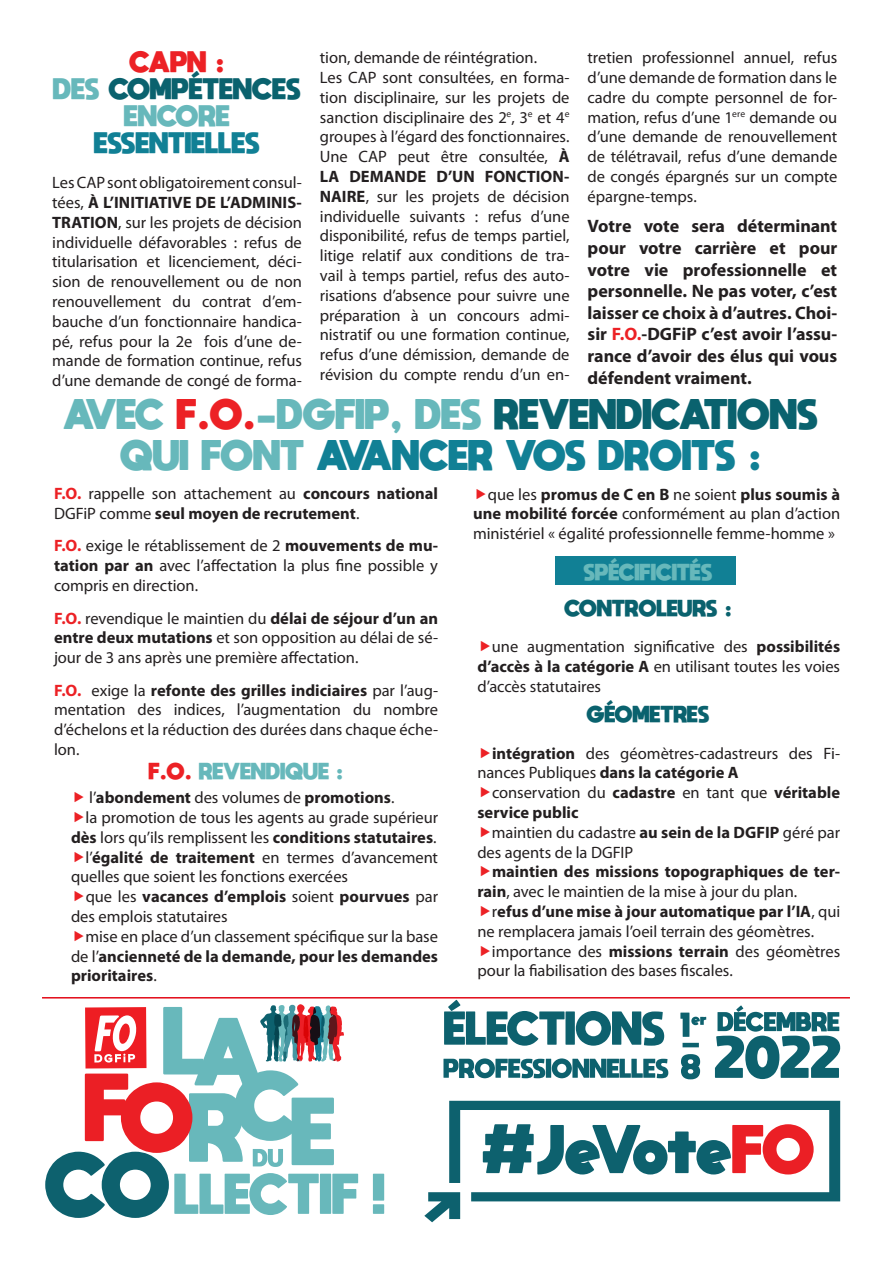
<style>
.page{position:relative;width:893px;height:1263px;background:#fff}
.page>*{position:absolute;margin:0;border:0;box-sizing:border-box;transform-origin:0 0}
.t1{font:800 30px "moon get";color:#67b8bb}
.t2{font:800 30px "moon get";color:#118095}
.t3{font:800 21px "moon get";color:#0a626e}
.t4{font:800 21px "moon get";color:#118095}
.t5{font:800 21px "moon get";color:#67b8bb}
.t6{font:800 21px "moon get";color:#ec2125}
.t7{font:700 18px/21.6px "Myriad Pro";letter-spacing:-.005em;color:#231f20;text-align:justify}
.t8{font:16.5px/19.8px "Myriad Pro";letter-spacing:-.005em;color:#231f20;text-align:justify}
.t9{font:700 16.5px/19.8px "Myriad Pro";color:#231f20}
.t10{font:800 16.5px "moon get";color:#67b8bb}
.t11{font:800 16.5px "moon get";color:#0a626e}
.s1{color:#67b8bb}
.s2{font-weight:700}
.s3{color:#ec2125}
.s4{color:#0a626e}
.s5{font-weight:400}
.s6{font-weight:700;color:#ec2125}
</style>
<div class="page">
<div style="left:555px;top:556px;width:181px;height:29px;background:#118095"></div>
<hr style="left:42px;top:997px;width:808px;height:1px;background:#e20a17">
<svg style="left:373px;top:1174px;width:11px;height:40px"></svg>
<svg style="left:45px;top:1004px;width:313px;height:214px"></svg>
<svg style="left:424px;top:1101px;width:416px;height:121px"></svg>
<svg style="left:444px;top:1000px;width:220px;height:46px"></svg>
<svg style="left:715px;top:1005px;width:125px;height:74px"></svg>
<svg style="left:680px;top:1012px;width:26px;height:25px"></svg>
<svg style="left:681px;top:1054px;width:19px;height:25px"></svg>
<hr style="left:682px;top:1043px;width:17px;height:4px;background:#0d616e">
<svg style="left:443px;top:1058px;width:225px;height:20px"></svg>
<p class="t6" style="left:129px;top:48px;width:97px">CAPN :</p>
<p class="t3" style="left:53px;top:75px;width:249px"><span class="s1">DES</span> COMPÉTENCES</p>
<p class="t5" style="left:124px;top:102px;width:107px">ENCORE</p>
<p class="t4" style="left:94px;top:129px;width:167px">ESSENTIELLES</p>
<p class="t8" style="left:52px;top:173px;width:251px">Les CAP sont obligatoirement consul&shy;tées, <span class="s2">À L’INITIATIVE DE L’ADMINIS-TRATION</span>, sur les projets de décision individuelle défavorables : refus de titularisation et licenciement, déci&shy;sion de renouvellement ou de non renouvellement du contrat d’em&shy;bauche d’un fonctionnaire handica&shy;pé, refus pour la 2e fois d’une de&shy;mande de formation continue, refus d’une demande de congé de forma-</p>
<p class="t8" style="left:320px;top:47px;width:219px">tion, demande de réintégration.</p>
<p class="t8" style="left:320px;top:67px;width:251px">Les CAP sont consultées, en forma&shy;tion disciplinaire, sur les projets de sanction disciplinaire des 2<sup>e</sup>, 3<sup>e</sup> et 4<sup>e </sup>groupes à l’égard des fonctionnaires.</p>
<p class="t8" style="left:320px;top:146px;width:251px">Une CAP peut être consultée, <span class="s2">À LA DEMANDE D’UN FONCTION-NAIRE</span>, sur les projets de décision individuelle suivants : refus d’une disponibilité, refus de temps partiel, litige relatif aux conditions de tra&shy;vail à temps partiel, refus des auto&shy;risations d’absence pour suivre une préparation à un concours admi&shy;nistratif ou une formation continue, refus d’une démission, demande de révision du compte rendu d’un en-</p>
<p class="t8" style="left:588px;top:47px;width:251px">tretien professionnel annuel, refus d’une demande de formation dans le cadre du compte personnel de for&shy;mation, refus d’une 1<sup>ere</sup> demande ou d’une demande de renouvellement de télétravail, refus d’une demande de congés épargnés sur un compte épargne-temps.</p>
<p class="t7" style="left:588px;top:215px;width:251px">Votre vote sera déterminant pour votre carrière et pour votre vie professionnelle et personnelle. Ne pas voter, c’est laisser ce choix à d’autres. Choi&shy;sir <span class="s3">F.O.</span>-DGFiP c’est avoir l’assu&shy;rance d’avoir des élus qui vous défendent vraiment.</p>
<p class="t1" style="left:64px;top:395px;width:756px">AVEC <span class="s3">F.O.</span>-DGFIP, DES <span class="s4">REVENDICATIONS</span></p>
<p class="t2" style="left:120px;top:436px;width:643px"><span class="s1">QUI FONT</span> AVANCER VOS DROITS :</p>
<p class="t9" style="left:54px;top:483px;width:386px"><span class="s3">F.O.</span> <span class="s5">rappelle son attachement au</span> concours national<br><span class="s5">DGFiP comme</span> seul moyen de recrutement<span class="s5">.</span></p>
<p class="t8" style="left:54px;top:536px;width:386px"><span class="s6">F.O.</span> exige le rétablissement de 2 <span class="s2">mouvements de mu&shy;tation par an</span> avec l’affectation la plus fine possible y compris en direction.</p>
<p class="t8" style="left:54px;top:608px;width:386px"><span class="s6">F.O.</span> revendique le maintien du <span class="s2">délai de séjour d’un an entre deux mutations</span> et son opposition au délai de sé&shy;jour de 3 ans après une première affectation.</p>
<p class="t8" style="left:54px;top:680px;width:386px"><span class="s6">F.O.</span> exige la <span class="s2">refonte des grilles indiciaires</span> par l’aug&shy;mentation des indices, l’augmentation du nombre d’échelons et la réduction des durées dans chaque éche&shy;lon.</p>
<p class="t10" style="left:149px;top:760px;width:196px"><span class="s3">F.O.</span> REVENDIQUE :</p>
<p class="t9" style="left:89px;top:787px;width:307px"><span class="s5">l’</span>abondement <span class="s5">des volumes de</span> promotions<span class="s5">.</span></p>
<p class="t8" style="left:71px;top:807px;width:369px;text-align:right">la promotion de tous les agents au grade supérieur <span class="s2">dès</span> lors qu’ils remplissent les <span class="s2">conditions statutaires</span>.</p>
<p class="t8" style="left:71px;top:847px;width:369px;text-indent:15px">l’<span class="s2">égalité de traitement</span> en termes d’avancement quelles que soient les fonctions exercées</p>
<p class="t8" style="left:71px;top:886px;width:369px;text-indent:15px">que les <span class="s2">vacances d’emplois</span> soient <span class="s2">pourvues</span> par des emplois statutaires</p>
<p class="t8" style="left:71px;top:926px;width:369px;text-indent:15px">mise en place d’un classement spécifique sur la base de l’<span class="s2">ancienneté de la demande, pour les demandes prioritaires</span>.</p>
<p class="t8" style="left:473px;top:484px;width:369px;text-indent:15px">que les <span class="s2">promus de C en B</span> ne soient <span class="s2">plus soumis à une mobilité forcée</span> conformément au plan d’action ministériel « égalité professionnelle femme-homme »</p>
<p class="t10" style="left:584px;top:561px;width:130px">SPÉCIFICITÉS</p>
<p class="t11" style="left:564px;top:597px;width:169px">CONTROLEURS :</p>
<p class="t8" style="left:477px;top:637px;width:364px;text-indent:15px">une augmentation significative des <span class="s2">possibilités d’accès à la catégorie A</span> en utilisant toutes les voies d’accès statutaires</p>
<p class="t11" style="left:587px;top:704px;width:124px">GÉOMETRES</p>
<p class="t8" style="left:477px;top:743px;width:364px;text-indent:15px"><span class="s2">intégration</span> des géomètres-cadastreurs des Fi&shy;nances Publiques <span class="s2">dans la catégorie A</span></p>
<p class="t9" style="left:477px;top:782px;width:364px;text-indent:15px"><span class="s5">conservation du</span> cadastre <span class="s5">en tant que</span> véritable service public</p>
<p class="t8" style="left:477px;top:822px;width:364px;text-indent:15px">maintien du cadastre <span class="s2">au sein de la DGFIP</span> géré par des agents de la DGFIP</p>
<p class="t9" style="left:477px;top:861px;width:364px;text-indent:15px">maintien des missions topographiques de ter&shy;rain<span class="s5">, avec le maintien de la mise à jour du plan.</span></p>
<p class="t8" style="left:477px;top:901px;width:364px;text-indent:15px">r<span class="s2">efus d’une mise à jour automatique par l’IA</span>, qui ne remplacera jamais l’oeil terrain des géomètres.</p>
<p class="t8" style="left:477px;top:941px;width:364px;text-indent:15px">importance des <span class="s2">missions terrain</span> des géomètres pour la fiabilisation des bases fiscales.</p>
</div>
